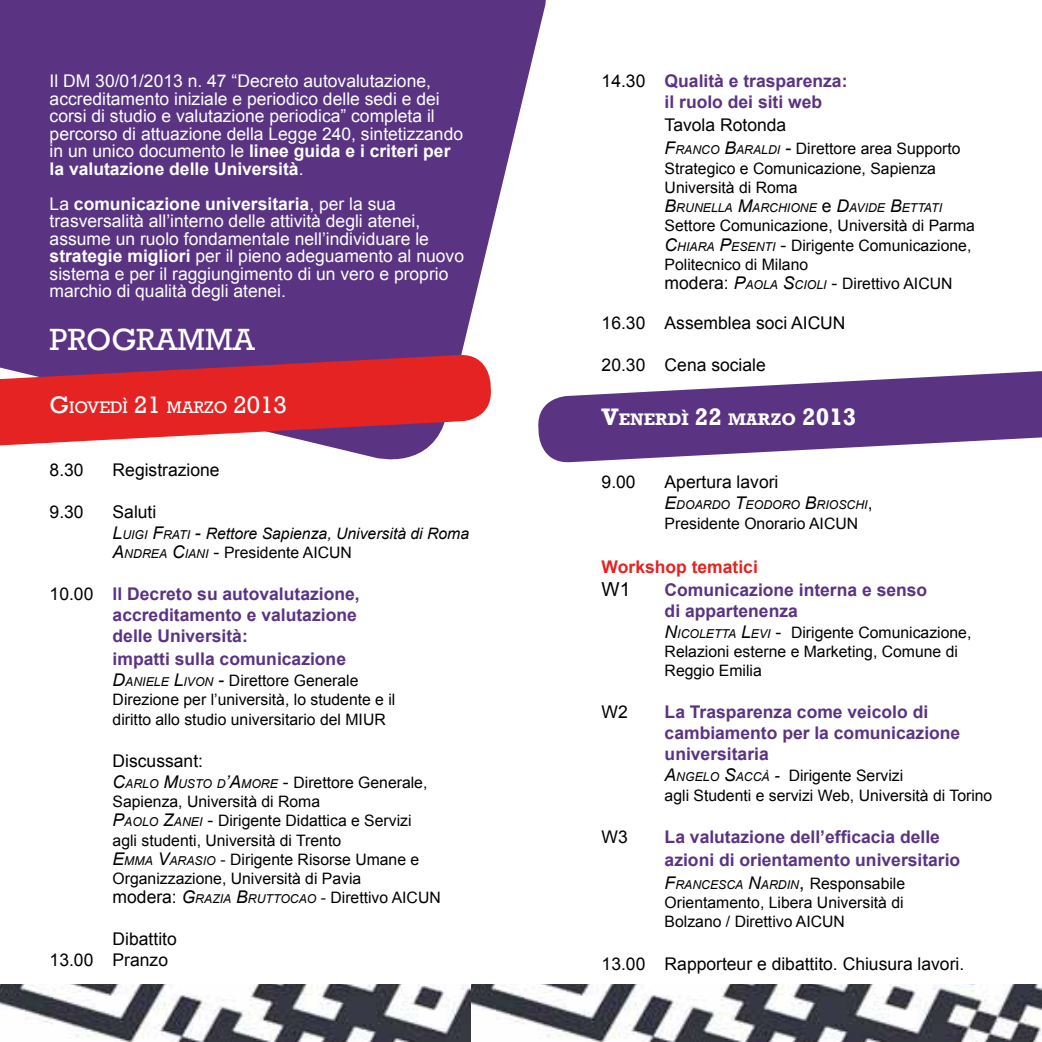
<style>
.page{position:relative;width:1042px;height:1042px;background:#fff}
.page>*{position:absolute;margin:0;border:0;box-sizing:border-box;transform-origin:0 0}
.t1{font:31.5px "Rockwell";color:#fff}
.t2{font:19.25px "Arial";color:#000}
.t3{font:17.5px/17.5px "Arial";color:#fff}
.t4{font:700 17.5px/21px "Arial";color:#5a3482}
.t5{font:17.5px/21px "Arial";color:#000}
.t6{font:700 17.5px "Arial";color:#e42322}
.t7{font:17.5px "Arial";color:#000}
.t8{font:italic 17.5px "Arial";color:#000}
.t9{font:17.15px "Rockwell";color:#fff}
.t10{font:700 17.15px "Rockwell";color:#fff}
.t11{font:15.75px/19.2px "Arial";color:#000}
.t12{font:italic 15.75px "Arial";color:#000}
.t13{font:italic 12.25px "Arial";color:#000}
.s1{font-weight:700}
.s2{font-size:24.5px}
.s3{font-size:17.5px}
.s4{font-size:12.25px}
.s5{font-style:italic;font-size:12.25px}
.s6{font-style:italic;font-size:17.5px}
.s7{font-weight:400;color:#000}
.s8{font-style:normal;font-size:17.5px}
.s9{font-style:italic}
.s10{font-style:normal;font-size:19.25px}
.s11{font-style:normal;font-size:15.75px}
</style>
<div class="page">
<svg style="left:0;top:0;width:546px;height:460px;background:#6e4c91"></svg>
<svg style="left:0;top:353px;width:492px;height:94px;background:#cb3d4c"></svg>
<svg style="left:537px;top:370px;width:505px;height:93px;fill:#5a3482"></svg>
<img style="left:0;top:985px;width:471px;height:57px">
<img style="left:471px;top:985px;width:571px;height:57px">
<p class="t3" style="left:50px;top:72px;width:415px">Il DM 30/01/2013 n. 47 “Decreto autovalutazione, accreditamento iniziale e periodico delle sedi e dei corsi di studio e valutazione periodica” completa il percorso di attuazione della Legge 240, sintetizzando in un unico documento le <span class="s1">linee guida e i criteri per la valutazione delle Università</span>.</p>
<p class="t3" style="left:50px;top:195px;width:416px">La <span class="s1">comunicazione universitaria</span>, per la sua trasversalità all’interno delle attività degli atenei, assume un ruolo fondamentale nell’individuare le <span class="s1">strategie migliori</span> per il pieno adeguamento al nuovo sistema e per il raggiungimento di un vero e proprio marchio di qualità degli atenei.</p>
<h1 class="t1" style="left:50px;top:321px;width:207px">PROGRAMMA</h1>
<p class="t9" style="left:50px;top:397px;width:239px"><span class="s2">G</span>IOVEDÌ <span class="s2">21</span> MARZO <span class="s2">2013</span></p>
<p class="t5" style="left:50px;top:459px;width:36px">8.30</p>
<p class="t5" style="left:113px;top:459px;width:108px">Registrazione</p>
<p class="t5" style="left:50px;top:501px;width:36px">9.30</p>
<p class="t5" style="left:113px;top:501px;width:45px">Saluti</p>
<p class="t12" style="left:113px;top:523px;width:358px"><span class="s3">L</span><span class="s4">UIGI</span> <span class="s3">F</span><span class="s4">RATI</span> <span class="s3">-</span> Rettore Sapienza, Università di Roma</p>
<p class="t8" style="left:50px;top:540px;width:38px">A</p>
<p class="t11" style="left:124px;top:543px;width:229px"><span class="s5">NDREA</span> <span class="s6">C</span><span class="s5">IANI</span> <span class="s3">-</span> Presidente AICUN</p>
<p class="t4" style="left:113px;top:584px;width:249px;text-indent:-63px"><span class="s7">10.00</span> ll Decreto su autovalutazione, accreditamento e valutazione delle Università:</p>
<p class="t4" style="left:113px;top:649px;width:235px">impatti sulla comunicazione</p>
<p class="t11" style="left:113px;top:671px;width:284px"><span class="s6">D</span><span class="s5">ANIELE</span> <span class="s6">L</span><span class="s5">IVON</span> <span class="s6">-</span> Direttore Generale<br>Direzione per l’università, lo studente e il diritto allo studio universitario del MIUR</p>
<p class="t5" style="left:113px;top:750px;width:92px">Discussant:</p>
<p class="t11" style="left:113px;top:773px;width:330px"><span class="s6">C</span><span class="s5">ARLO</span> <span class="s6">M</span><span class="s5">USTO D</span><span class="s6">’A</span><span class="s5">MORE</span> <span class="s3">-</span> Direttore Generale, Sapienza, Università di Roma<br><span class="s6">P</span><span class="s5">AOLO</span> <span class="s6">Z</span><span class="s5">ANEI</span> <span class="s3">-</span> Dirigente Didattica e Servizi<br>agli studenti, Università di Trento<br><span class="s6">E</span><span class="s5">MMA</span> <span class="s6">V</span><span class="s5">ARASIO</span> - Dirigente Risorse Umane e Organizzazione, Università di Pavia<br><span class="s3">modera:</span> <span class="s6">G</span><span class="s5">RAZIA</span> <span class="s6">B</span><span class="s5">RUTTOCAO</span> - Direttivo AICUN</p>
<p class="t5" style="left:50px;top:929px;width:129px;text-indent:63px">Dibattito<br>13.00 Pranzo</p>
<p class="t4" style="left:664px;top:71px;width:184px;text-indent:-63px"><span class="s7">14.30</span> Qualità e trasparenza: il ruolo dei siti web</p>
<p class="t5" style="left:664px;top:115px;width:123px">Tavola Rotonda</p>
<p class="t11" style="left:664px;top:139px;width:297px"><span class="s6">F</span><span class="s5">RANCO</span> <span class="s6">B</span><span class="s5">ARALDI</span> <span class="s6">-</span> Direttore area Supporto<br>Strategico e Comunicazione, Sapienza<br>Università di Roma</p>
<p class="t13" style="left:664px;top:200px;width:279px"><span class="s3">B</span>RUNELLA <span class="s3">M</span>ARCHIONE <span class="s8">e</span> <span class="s3">D</span>AVIDE <span class="s3">B</span>ETTATI</p>
<p class="t11" style="left:664px;top:216px;width:312px">Settore Comunicazione, Università di Parma <span class="s6">C</span><span class="s5">HIARA</span> <span class="s6">P</span><span class="s5">ESENTI</span> <span class="s3">-</span> Dirigente Comunicazione, Politecnico di Milano<br><span class="s3">modera:</span> <span class="s6">P</span><span class="s5">AOLA</span> <span class="s6">S</span><span class="s5">CIOLI</span> <span class="s3">-</span> Direttivo AICUN</p>
<p class="t5" style="left:601px;top:313px;width:245px">16.30 Assemblea soci AICUN</p>
<p class="t5" style="left:601px;top:355px;width:166px">20.30 Cena sociale</p>
<p class="t10" style="left:601px;top:409px;width:256px"><span class="s2">V</span>ENERDÌ <span class="s2">22</span> MARZO <span class="s2">2013</span></p>
<p class="t5" style="left:601px;top:472px;width:36px">9.00</p>
<p class="t5" style="left:664px;top:472px;width:115px">Apertura lavori</p>
<p class="t13" style="left:664px;top:497px;width:209px"><span class="s3">E</span>DOARDO <span class="s3">T</span>EODORO <span class="s3">B</span>RIOSCHI<span class="s8">,</span></p>
<p class="t11" style="left:664px;top:514px;width:195px">Presidente Onorario AICUN</p>
<p class="t6" style="left:601px;top:555px;width:158px">Workshop tematici</p>
<p class="t2" style="left:601px;top:576px;width:30px">W1</p>
<p class="t4" style="left:664px;top:580px;width:264px">Comunicazione interna e senso di appartenenza</p>
<p class="t11" style="left:664px;top:623px;width:308px"><span class="s6">N</span><span class="s5">ICOLETTA</span> <span class="s6">L</span><span class="s5">EVI</span> <span class="s3">-</span> Dirigente Comunicazione,<br>Relazioni esterne e Marketing, Comune di<br>Reggio Emilia</p>
<p class="t5" style="left:601px;top:702px;width:28px">W2</p>
<p class="t4" style="left:664px;top:702px;width:297px">La Trasparenza come veicolo di cambiamento per la comunicazione universitaria</p>
<p class="t11" style="left:664px;top:766px;width:329px"><span class="s6">A</span><span class="s5">NGELO</span> <span class="s6">S</span><span class="s5">ACCÀ</span> <span class="s9">-</span> Dirigente Servizi<br>agli Studenti e servizi Web, Università di Torino</p>
<p class="t7" style="left:601px;top:825px;width:28px">W3</p>
<p class="t4" style="left:664px;top:825px;width:297px;line-height:23.1px">La valutazione dell’efficacia delle azioni di orientamento universitario</p>
<p class="t13" style="left:664px;top:876px;width:242px"><span class="s3">F</span>RANCESCA <span class="s3">N</span>ARDIN<span class="s10">,</span> <span class="s11">Responsabile</span></p>
<p class="t11" style="left:664px;top:893px;width:240px">Orientamento, Libera Università di<br>Bolzano / Direttivo AICUN</p>
<p class="t5" style="left:601px;top:953px;width:364px">13.00 Rapporteur e dibattito. Chiusura lavori.</p>
</div>
